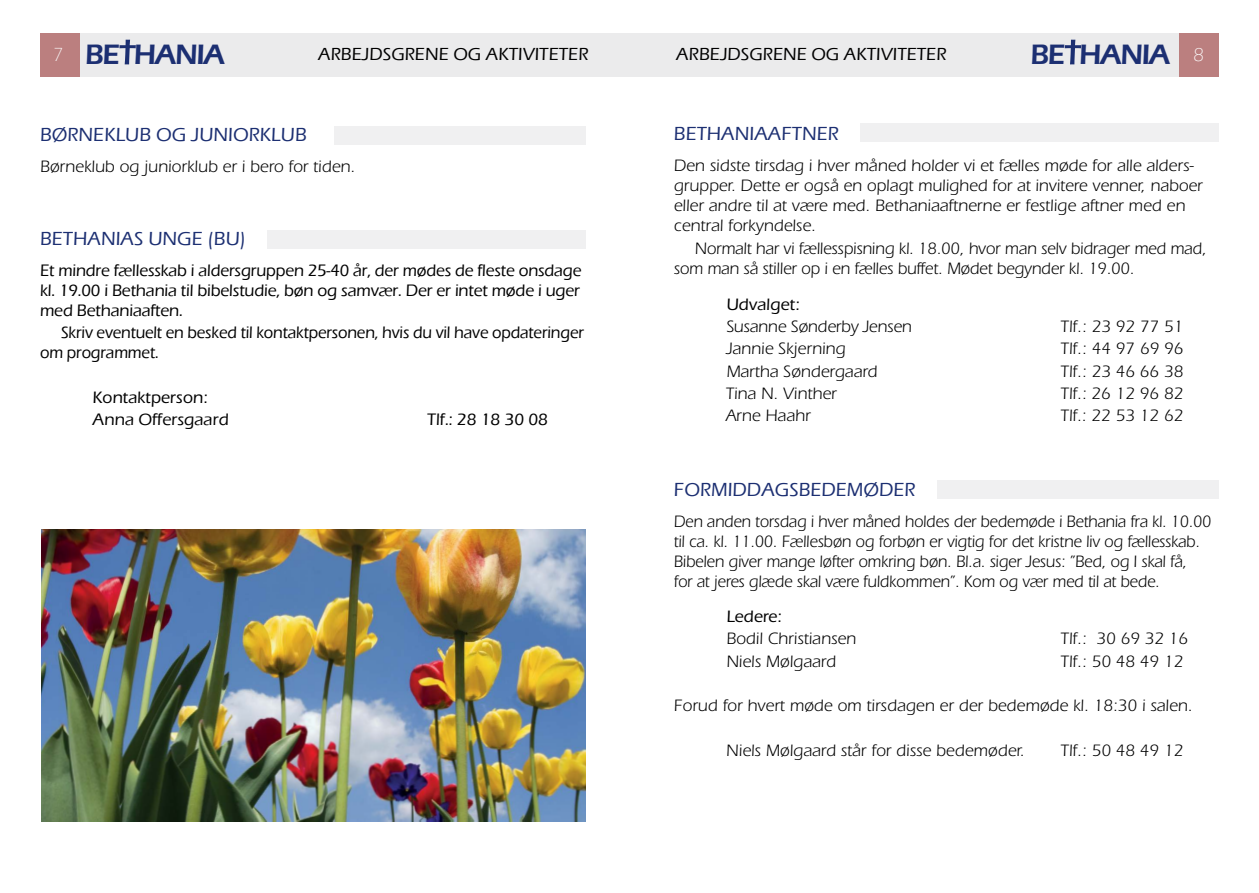
<style>
.page{position:relative;width:1259px;height:893px;background:#fff}
.page>*{position:absolute;margin:0;border:0;box-sizing:border-box;transform-origin:0 0}
.t1{font:600 28.8px "Eras ITC";letter-spacing:-.05em;color:#1c2f72}
.t2{font:500 19.5px "Eras ITC";color:#1c2f72}
.t3{font:500 18px "Eras ITC";color:#000}
.t4{font:17.1px/20.1px "ITC Eras Std";color:#000}
.t5{font:17.1px/20.1px "ITC Eras Std";color:#000;scale:.94 1}
.t6{font:500 17.1px/20.1px "Eras ITC";letter-spacing:-.01em;color:#000;text-align:justify}
.t7{font:500 17.1px/20.1px "Eras ITC";letter-spacing:-.01em;color:#000;scale:.94 1}
.t8{font:500 17.1px "ITC Eras Std";color:#000}
.s1{font-weight:300;font-size:19.5px;color:#fff}
</style>
<div class="page">
<img style="left:41px;top:529px;width:544px;height:292px">
<div style="left:40px;top:33px;width:1179px;height:44px;background:#e6e7e8"></div>
<div style="left:40px;top:33px;width:40px;height:44px;background:#bb7f7f"></div>
<div style="left:1179px;top:33px;width:39px;height:44px;background:#bb7f7f"></div>
<div style="left:860px;top:123px;width:359px;height:19px;background:#f0f0f1"></div>
<div style="left:938px;top:480px;width:281px;height:18px;background:#f0f0f1"></div>
<div style="left:334px;top:126px;width:251px;height:18px;background:#f0f0f1"></div>
<div style="left:267px;top:230px;width:318px;height:19px;background:#f0f0f1"></div>
<svg style="left:119px;top:40px;width:17px;height:24px"></svg>
<svg style="left:1064px;top:40px;width:17px;height:24px"></svg>
<h1 class="t1" style="left:53px;top:38px;width:174px"><span class="s1">7</span> BE HANIA</h1>
<p class="t3" style="left:676px;top:44px;width:272px">ARBEJDSGRENE OG AKTIVITETER</p>
<h1 class="t1" style="left:1030px;top:38px;width:175px">BE HANIA <span class="s1">8</span></h1>
<p class="t3" style="left:318px;top:44px;width:272px">ARBEJDSGRENE OG AKTIVITETER</p>
<p class="t2" style="left:40px;top:124px;width:268px">BØRNEKLUB OG JUNIORKLUB</p>
<p class="t4" style="left:40px;top:157px;width:317px">Børneklub og juniorklub er i bero for tiden.</p>
<p class="t2" style="left:40px;top:228px;width:207px">BETHANIAS UNGE (BU)</p>
<p class="t6" style="left:40px;top:260px;width:543px">Et mindre fællesskab i aldersgruppen 25-40 år, der mødes de fleste onsdage kl. 19.00 i Bethania til bibelstudie, bøn og samvær. Der er intet møde i uger med Bethaniaaften.</p>
<p class="t7" style="left:40px;top:323px;width:580px;text-indent:21px">Skriv eventuelt en besked til kontaktpersonen, hvis du vil have opdateringer om programmet.</p>
<p class="t8" style="left:93px;top:388px;width:117px">Kontaktperson:</p>
<p class="t6" style="left:93px;top:410px;width:138px">Anna Offersgaard</p>
<p class="t6" style="left:427px;top:410px;width:122px">Tlf.: 28 18 30 08</p>
<p class="t2" style="left:674px;top:123px;width:166px">BETHANIAAFTNER</p>
<p class="t4" style="left:674px;top:156px;width:530px">Den sidste tirsdag i hver måned holder vi et fælles møde for alle alders&shy;grupper. Dette er også en oplagt mulighed for at invitere venner, naboer eller andre til at være med. Bethaniaaftnerne er festlige aftner med en central forkyndelse.</p>
<p class="t4" style="left:674px;top:238px;width:534px;text-indent:21px">Normalt har vi fællesspisning kl. 18.00, hvor man selv bidrager med mad, som man så stiller op i en fælles buffet. Mødet begynder kl. 19.00.</p>
<p class="t8" style="left:726px;top:295px;width:75px">Udvalget:</p>
<p class="t4" style="left:726px;top:317px;width:187px">Susanne Sønderby Jensen</p>
<p class="t4" style="left:1061px;top:317px;width:124px">Tlf.: 23 92 77 51</p>
<p class="t4" style="left:726px;top:339px;width:121px">Jannie Skjerning</p>
<p class="t4" style="left:1061px;top:339px;width:124px">Tlf.: 44 97 69 96</p>
<p class="t4" style="left:726px;top:361px;width:153px">Martha Søndergaard</p>
<p class="t4" style="left:1061px;top:361px;width:124px">Tlf.: 23 46 66 38</p>
<p class="t4" style="left:726px;top:383px;width:112px">Tina N. Vinther</p>
<p class="t4" style="left:1061px;top:383px;width:124px">Tlf.: 26 12 96 82</p>
<p class="t4" style="left:726px;top:406px;width:86px">Arne Haahr</p>
<p class="t4" style="left:1061px;top:406px;width:124px">Tlf.: 22 53 12 62</p>
<p class="t2" style="left:674px;top:479px;width:243px">FORMIDDAGSBEDEMØDER</p>
<p class="t5" style="left:674px;top:512px;width:573px">Den anden torsdag i hver måned holdes der bedemøde i Bethania fra kl. 10.00 til ca. kl. 11.00. Fællesbøn og forbøn er vigtig for det kristne liv og fællesskab.<br>Bibelen giver mange løfter omkring bøn. Bl.a. siger Jesus: ”Bed, og I skal få,<br>for at jeres glæde skal være fuldkommen”. Kom og vær med til at bede.</p>
<p class="t8" style="left:726px;top:607px;width:57px">Ledere:</p>
<p class="t4" style="left:726px;top:629px;width:131px">Bodil Christiansen</p>
<p class="t4" style="left:1061px;top:629px;width:129px">Tlf.: 30 69 32 16</p>
<p class="t4" style="left:726px;top:651px;width:111px">Niels Mølgaard</p>
<p class="t4" style="left:1061px;top:651px;width:124px">Tlf.: 50 48 49 12</p>
<p class="t4" style="left:674px;top:696px;width:520px">Forud for hvert møde om tirsdagen er der bedemøde kl. 18:30 i salen.</p>
<p class="t4" style="left:726px;top:740px;width:300px">Niels Mølgaard står for disse bedemøder.</p>
<p class="t4" style="left:1061px;top:740px;width:124px">Tlf.: 50 48 49 12</p>
</div>
